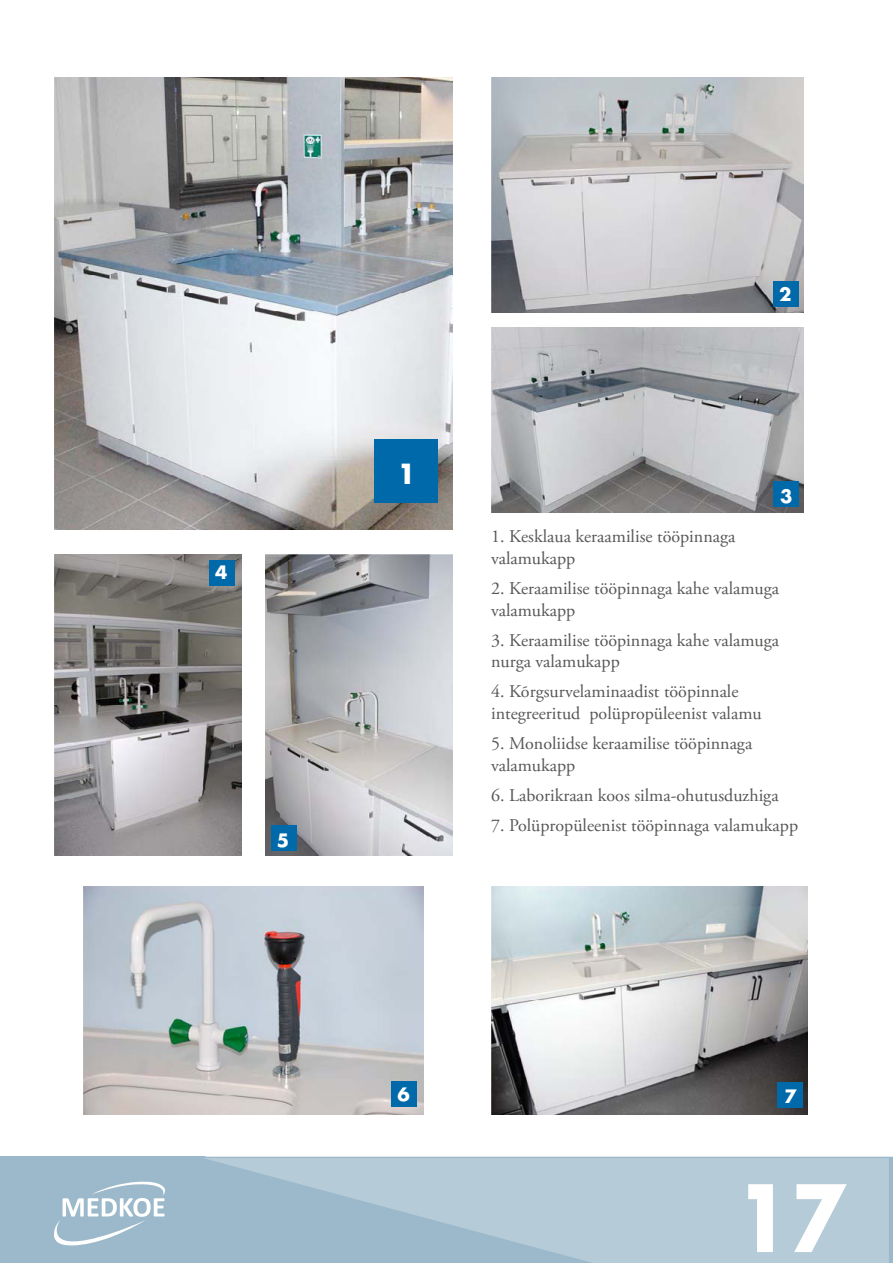
<style>
.page{position:relative;width:893px;height:1263px;background:#fff}
.page>*{position:absolute;margin:0;border:0;box-sizing:border-box;transform-origin:0 0}
.t1{font:700 90px "Futura LT";color:#fff;scale:.9 1}
.t2{font:700 27px "Futura LT";color:#fff}
.t3{font:18px/21.6px "Adobe Garamond Pro";color:#575756}
.t4{font:700 18px "Futura LT";color:#fff}
.s1{font-style:inherit}
</style>
<div class="page">
<img style="left:491px;top:77px;width:313px;height:235px">
<img style="left:491px;top:327px;width:313px;height:185px">
<img style="left:54px;top:78px;width:399px;height:451px">
<img style="left:54px;top:555px;width:187px;height:301px">
<img style="left:266px;top:555px;width:187px;height:301px">
<img style="left:491px;top:887px;width:317px;height:228px">
<img style="left:84px;top:887px;width:339px;height:227px">
<div style="left:374px;top:439px;width:64px;height:64px;background:#0069a9"></div>
<div style="left:773px;top:282px;width:25px;height:25px;background:#0069a9"></div>
<div style="left:773px;top:482px;width:25px;height:25px;background:#0069a9"></div>
<div style="left:271px;top:825px;width:26px;height:25px;background:#0069a9"></div>
<div style="left:209px;top:560px;width:26px;height:26px;background:#0069a9"></div>
<div style="left:391px;top:1081px;width:26px;height:26px;background:#0069a9"></div>
<div style="left:777px;top:1082px;width:26px;height:26px;background:#0069a9"></div>
<div style="left:13px;top:1156px;width:880px;height:107px;background:#9cb9cb"></div>
<svg style="left:203px;top:1158px;width:686px;height:105px;fill:#b5cbd8"></svg>
<svg style="left:52px;top:1181px;width:115px;height:71px"></svg>
<p class="t4" style="left:215px;top:560px;width:14px">4</p>
<p class="t4" style="left:277px;top:828px;width:14px">5</p>
<h2 class="t2" style="left:398px;top:456px;width:20px">1</h2>
<p class="t4" style="left:779px;top:282px;width:14px">2</p>
<p class="t4" style="left:780px;top:485px;width:14px">3</p>
<p class="t3" style="left:491px;top:526px;width:246px">1. Kesklaua keraamilise tööpinnaga valamukapp</p>
<p class="t3" style="left:491px;top:578px;width:289px">2. Keraamilise tööpinnaga kahe valamuga valamukapp</p>
<p class="t3" style="left:491px;top:630px;width:289px">3. Keraamilise tööpinnaga kahe valamuga nurga valamukapp</p>
<p class="t3" style="left:491px;top:682px;width:272px">4. Kõrgsurvelaminaadist tööpinnale integreeritud polüpropüleenist valamu</p>
<p class="t3" style="left:491px;top:733px;width:263px">5. Monoliidse keraamilise tööpinnaga valamukapp</p>
<p class="t3" style="left:491px;top:785px;width:289px">6. Laborikraan koos silma-ohutusduzhiga</p>
<p class="t3" style="left:491px;top:815px;width:309px">7. Polüpropüleenist tööpinnaga valamukapp</p>
<p class="t4" style="left:398px;top:1082px;width:14px">6</p>
<p class="t4" style="left:784px;top:1084px;width:14px">7</p>
<h1 class="t1" style="left:735px;top:1158px;width:125px">1<span class="s1">7</span></h1>
</div>
